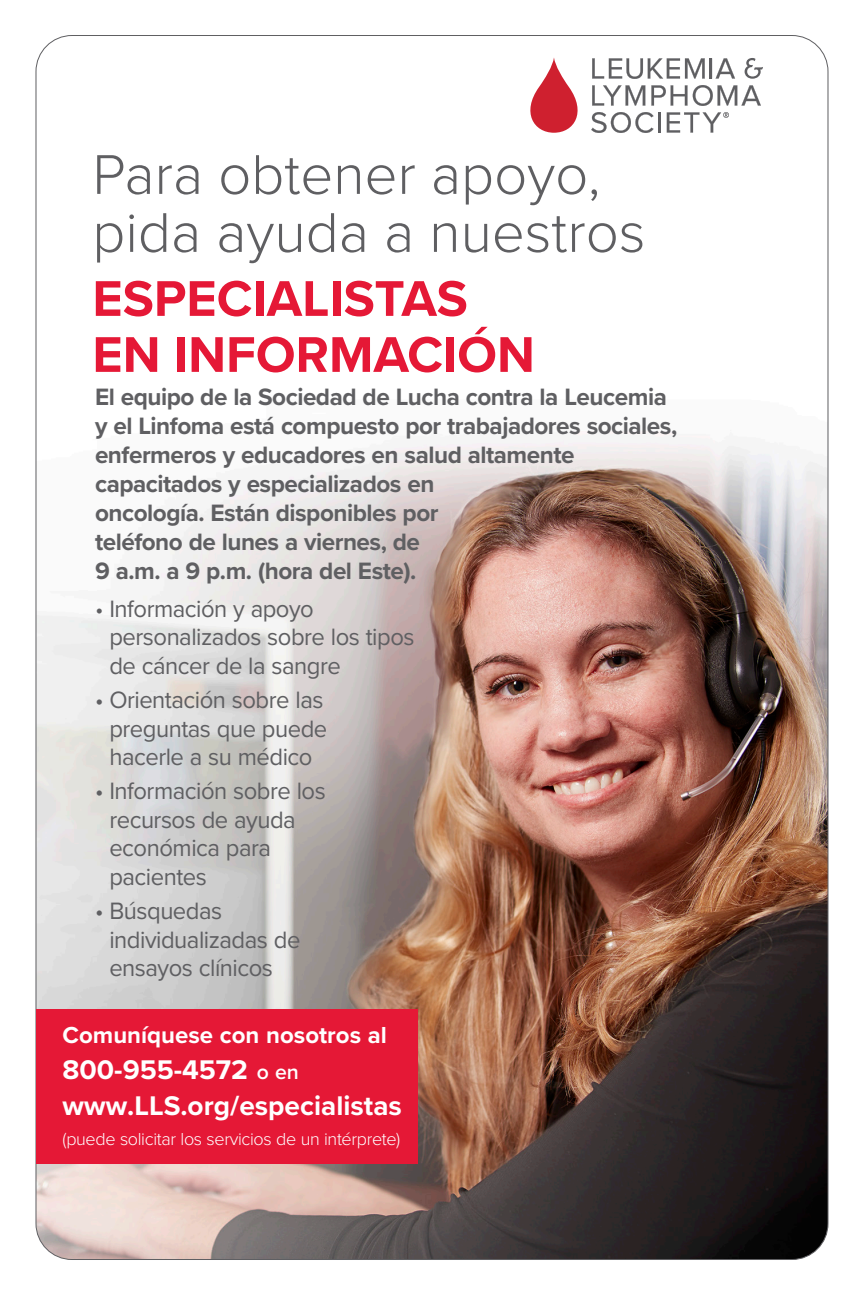
<style>
.page{position:relative;width:864px;height:1296px;background:#fff}
.page>*{position:absolute;margin:0;border:0;box-sizing:border-box;transform-origin:0 0}
.t1{font:300 58px "Proxima Nova";color:#5f5f62}
.t2{font:700 52px/56px "Proxima Nova";color:#e51836}
.t3{font:700 28px/36px "Proxima Nova";color:#fff}
.t4{font:700 24.6px/29px "Proxima Nova";letter-spacing:-.02em;color:#5f5f62}
.t5{font:24.6px/28.4px "Proxima Nova";letter-spacing:-.02em;color:#5f5f62}
.t6{font:700 24px "Proxima Nova";color:#fff}
.t7{font:300 18px "Proxima Nova";letter-spacing:-.02em;color:#fff}
.s1{font-weight:300}
.s2{font-weight:600;font-size:21.2px}
</style>
<div class="page">
<img style="left:37px;top:440px;width:791px;height:820px">
<div style="left:36px;top:1009px;width:382px;height:154px;background:#e51836"></div>
<svg style="left:530px;top:58px;width:233px;height:75px"></svg>
<p class="t1" style="left:92px;top:131px;width:510px">Para obtener apoyo,</p>
<p class="t1" style="left:92px;top:189px;width:555px">pida ayuda a nuestros</p>
<p class="t2" style="left:92px;top:269px;width:444px">ESPECIALISTAS<br>EN INFORMACIÓN</p>
<p class="t4" style="left:95px;top:382px;width:584px">El equipo de la Sociedad de Lucha contra la Leucemia y el Linfoma está compuesto por trabajadores sociales, enfermeros y educadores en salud altamente capacitados y especializados en<br>oncología. Están disponibles por<br>teléfono de lunes a viernes, de<br>9 a.m. a 9 p.m. (hora del Este).</p>
<p class="t5" style="left:109px;top:593px;width:307px;text-indent:-14px"><span class="s1">•</span> Información y apoyo personalizados sobre los tipos de cáncer de la sangre</p>
<p class="t5" style="left:95px;top:685px;width:234px;text-align:center">• Orientación sobre las preguntas que puede hacerle a su médico</p>
<p class="t5" style="left:109px;top:776px;width:218px;text-indent:-14px">• Información sobre los recursos de ayuda económica para pacientes</p>
<p class="t5" style="left:109px;top:896px;width:193px;text-indent:-14px">• Búsquedas individualizadas de ensayos clínicos</p>
<p class="t6" style="left:63px;top:1017px;width:326px">Comuníquese con nosotros al</p>
<p class="t3" style="left:63px;top:1051px;width:341px">800-955-4572 <span class="s2">o en </span>www.LLS.org/especialistas</p>
<p class="t7" style="left:63px;top:1125px;width:339px">(puede solicitar los servicios de un intérprete)</p>
</div>
